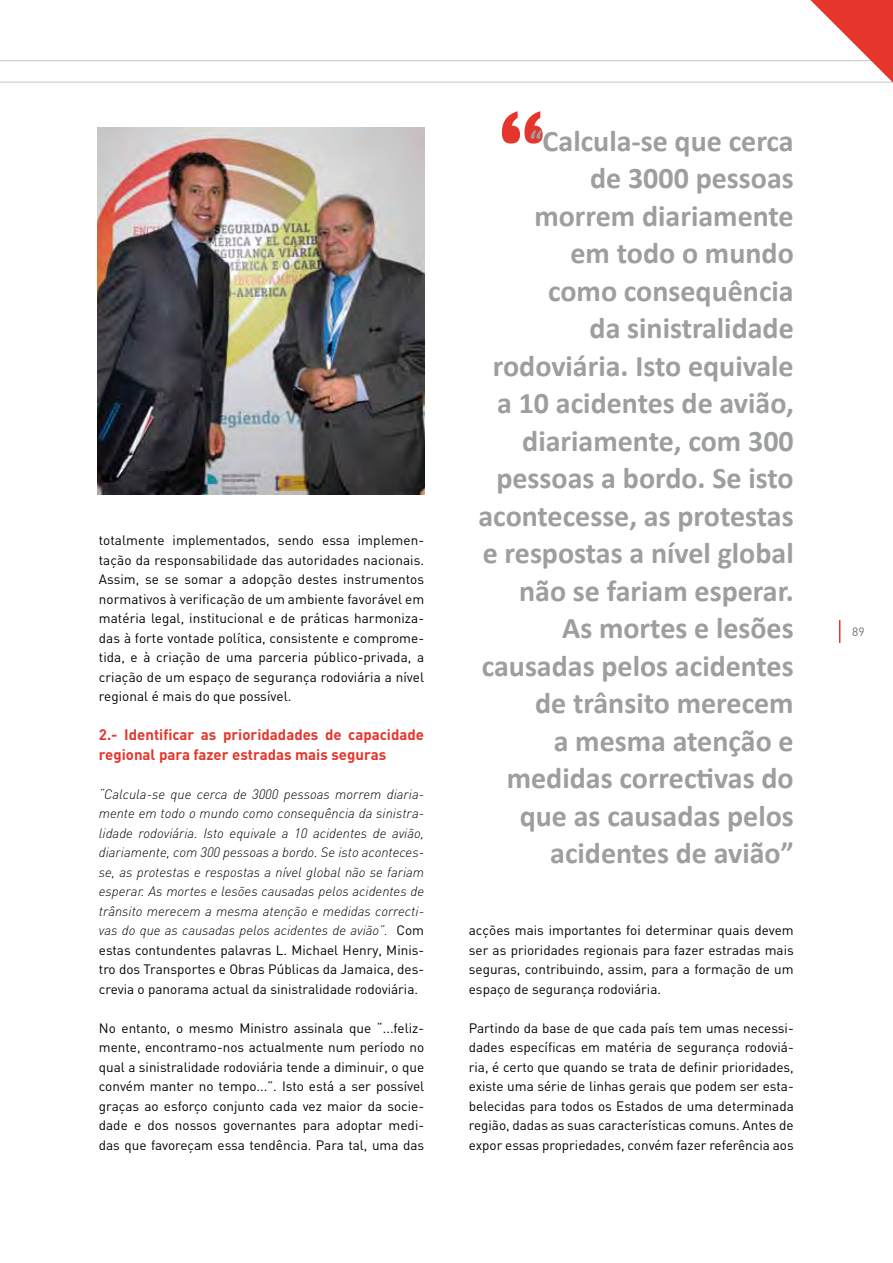
<style>
.page{position:relative;width:893px;height:1263px;background:#fff}
.page>*{position:absolute;margin:0;border:0;box-sizing:border-box;transform-origin:0 0}
.t1{font:700 30px/37.5px "Calibri";color:#9c9e9f;text-align:right}
.t2{font:700 15px/19.5px "DIN";color:#e5352c}
.t3{font:13.5px/19.5px "DIN";color:#000;text-align:justify}
.t4{font:italic 300 13.5px/19.5px "DIN";color:#000;text-align:justify}
.t5{font:12px "DIN";color:#707172}
.s1{font-weight:400;font-style:normal}
</style>
<div class="page">
<hr style="left:0;top:60px;width:893px;height:1px;background:#c6c7c8">
<hr style="left:0;top:82px;width:893px;height:1px;background:#c6c7c8">
<svg style="left:798px;top:0;width:95px;height:83px"></svg>
<svg style="left:839px;top:620px;width:1px;height:23px"></svg>
<img style="left:98px;top:128px;width:326px;height:367px">
<svg style="left:502px;top:111px;width:41px;height:33px"></svg>
<p class="t3" style="left:99px;top:530px;width:327px">totalmente implementados, sendo essa implemen&shy;tação da responsabilidade das autoridades nacionais.<br>Assim, se se somar a adopção destes instrumentos normativos à verificação de um ambiente favorável em matéria legal, institucional e de práticas harmoniza&shy;das à forte vontade política, consistente e comprome&shy;tida, e à criação de uma parceria público-privada, a criação de um espaço de segurança rodoviária a nível regional é mais do que possível.</p>
<p class="t2" style="left:99px;top:724px;width:327px">2.- Identificar as prioridadades de capacidade regional para fazer estradas mais seguras</p>
<p class="t4" style="left:99px;top:784px;width:327px">“Calcula-se que cerca de 3000 pessoas morrem diaria&shy;mente em todo o mundo como consequência da sinistra&shy;lidade rodoviária. Isto equivale a 10 acidentes de avião, diariamente, com 300 pessoas a bordo. Se isto aconteces&shy;se, as protestas e respostas a nível global não se fariam esperar. As mortes e lesões causadas pelos acidentes de trânsito merecem a mesma atenção e medidas correcti&shy;vas do que as causadas pelos acidentes de avião”. <span class="s1">Com estas contundentes palavras L. Michael Henry, Minis&shy;tro dos Transportes e Obras Públicas da Jamaica, des&shy;crevia o panorama actual da sinistralidade rodoviária.</span></p>
<p class="t3" style="left:99px;top:1018px;width:327px">No entanto, o mesmo Ministro assinala que “...feliz&shy;mente, encontramo-nos actualmente num período no qual a sinistralidade rodoviária tende a diminuir, o que convém manter no tempo...”. Isto está a ser possível graças ao esforço conjunto cada vez maior da socie&shy;dade e dos nossos governantes para adoptar medi&shy;das que favoreçam essa tendência. Para tal, uma das</p>
<p class="t1" style="left:478px;top:121px;width:317px">“Calcula-se que cerca<br>de 3000 pessoas<br>morrem diariamente<br>em todo o mundo<br>como consequência<br>da sinistralidade rodoviária. Isto equivale a 10 acidentes de avião, diariamente, com 300 pessoas a bordo. Se isto acontecesse, as protestas e respostas a nível global não se fariam esperar.<br>As mortes e lesões causadas pelos acidentes de trânsito merecem<br>a mesma atenção e medidas correctivas do que as causadas pelos acidentes de avião”</p>
<p class="t3" style="left:469px;top:920px;width:326px">acções mais importantes foi determinar quais devem ser as prioridades regionais para fazer estradas mais seguras, contribuindo, assim, para a formação de um espaço de segurança rodoviária.</p>
<p class="t3" style="left:469px;top:1018px;width:326px">Partindo da base de que cada país tem umas necessi&shy;dades específicas em matéria de segurança rodoviá&shy;ria, é certo que quando se trata de definir prioridades, existe uma série de linhas gerais que podem ser esta&shy;belecidas para todos os Estados de uma determinada região, dadas as suas características comuns. Antes de expor essas propriedades, convém fazer referência aos</p>
<p class="t5" style="left:852px;top:624px;width:14px">89</p>
</div>
